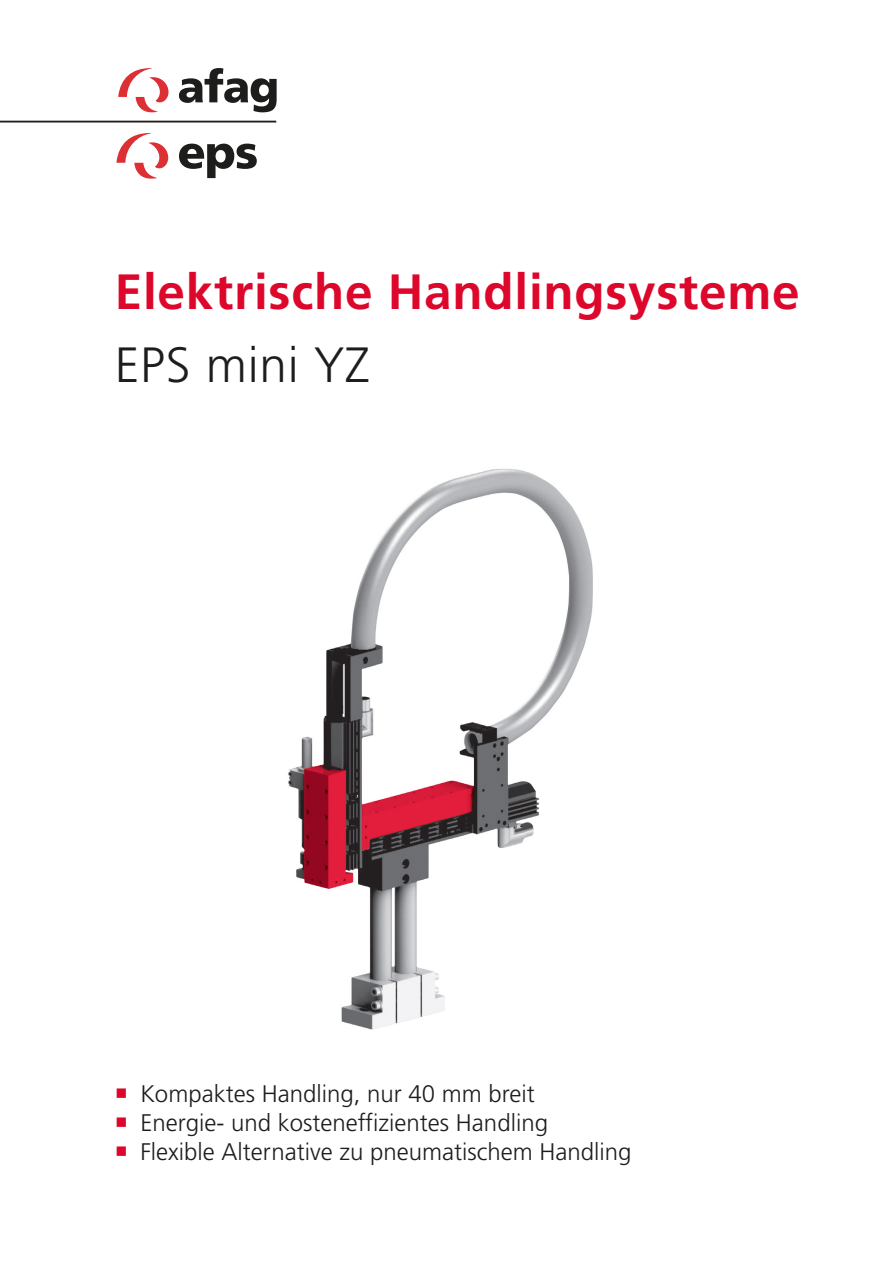
<style>
.page{position:relative;width:893px;height:1263px;background:#fff}
.page>*{position:absolute;margin:0;border:0;box-sizing:border-box;transform-origin:0 0}
.t1{font:700 49.5px "Frutiger LT Pro";letter-spacing:.015em;color:#dd062b}
.t2{font:300 49.5px "Frutiger LT Pro";letter-spacing:.015em;color:#1d1d1b}
.t3{font:300 24px/28.8px "Frutiger LT Pro";color:#1d1d1b}
</style>
<div class="page">
<svg style="left:116px;top:133px;width:52px;height:46px"></svg>
<svg style="left:179px;top:144px;width:78px;height:34px"></svg>
<hr style="left:0;top:121px;width:276px;height:1px;background:#1d1d1b">
<svg style="left:118px;top:68px;width:50px;height:44px"></svg>
<svg style="left:179px;top:68px;width:98px;height:44px"></svg>
<img style="left:288px;top:469px;width:305px;height:561px">
<h1 class="t1" style="left:115px;top:263px;width:686px">Elektrische Handlingsysteme</h1>
<h1 class="t2" style="left:115px;top:336px;width:256px">EPS mini YZ</h1>
<p class="t3" style="left:140px;top:1080px;width:493px">Kompaktes Handling, nur 40 mm breit<br>Energie- und kosteneffizientes Handling<br>Flexible Alternative zu pneumatischem Handling</p>
</div>
